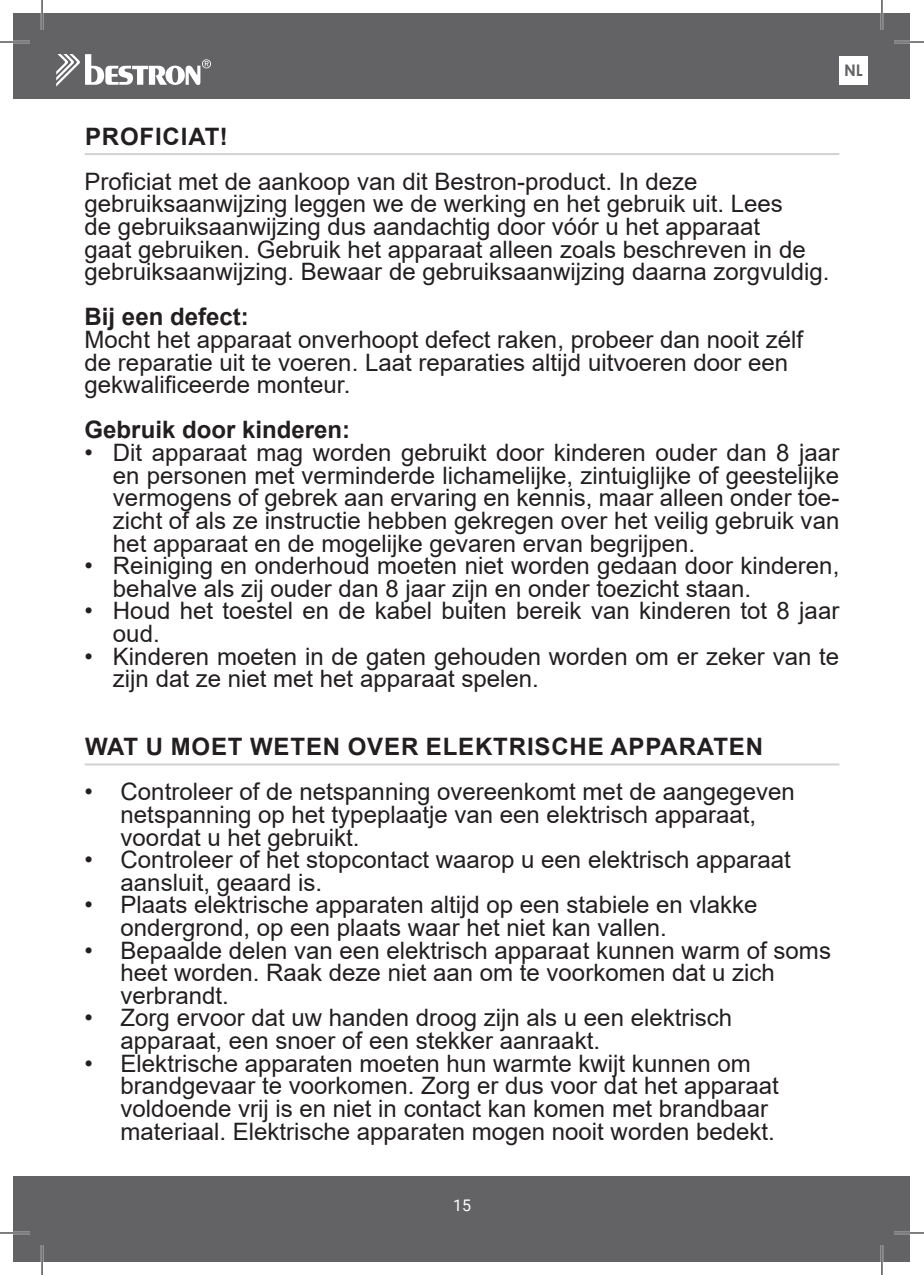
<style>
.page{position:relative;width:924px;height:1275px;background:#fff}
.page>*{position:absolute;margin:0;border:0;box-sizing:border-box;transform-origin:0 0}
.t1{font:24px/22.6px "Arial";color:#231f20}
.t2{font:700 24px "Arial";letter-spacing:.035em;color:#231f20}
.t3{font:700 24px "Arial";color:#231f20}
.t4{font:16px "Roboto";color:#fff}
.t5{font:700 16px "Century Gothic";color:#636366}
</style>
<div class="page">
<div style="left:14px;top:14px;width:895px;height:85px;background:#636366"></div>
<div style="left:14px;top:1176px;width:895px;height:85px;background:#636366"></div>
<svg style="left:56px;top:54px;width:155px;height:33px"></svg>
<div style="left:839px;top:56px;width:28px;height:29px;background:#fff"></div>
<hr style="left:85px;top:153px;width:754px;height:2px;background:#d1d2d4">
<hr style="left:85px;top:763px;width:754px;height:2px;background:#d1d2d4">
<hr style="left:0;top:41px;width:30px;height:2px;background:#fff">
<hr style="left:893px;top:41px;width:30px;height:2px;background:#fff">
<hr style="left:0;top:1231px;width:30px;height:3px;background:#fff">
<hr style="left:893px;top:1231px;width:30px;height:3px;background:#fff">
<hr style="left:41px;top:0;width:2px;height:30px;background:#fff">
<hr style="left:41px;top:1245px;width:2px;height:30px;background:#fff">
<hr style="left:880px;top:0;width:2px;height:30px;background:#fff">
<hr style="left:880px;top:1245px;width:2px;height:30px;background:#fff">
<hr style="left:0;top:42px;width:30px;height:1px;background:#000">
<hr style="left:893px;top:42px;width:30px;height:1px;background:#000">
<hr style="left:0;top:1232px;width:30px;height:1px;background:#000">
<hr style="left:893px;top:1232px;width:30px;height:1px;background:#000">
<hr style="left:42px;top:0;width:1px;height:30px;background:#000">
<hr style="left:42px;top:1245px;width:1px;height:30px;background:#000">
<hr style="left:881px;top:0;width:1px;height:30px;background:#000">
<hr style="left:881px;top:1245px;width:1px;height:30px;background:#000">
<p class="t5" style="left:843px;top:58px;width:20px">NL</p>
<p class="t2" style="left:85px;top:119px;width:144px">PROFICIAT!</p>
<p class="t1" style="left:85px;top:170px;width:746px">Proficiat met de aankoop van dit Bestron-product. In deze gebruiksaanwijzing leggen we de werking en het gebruik uit. Lees<br>de gebruiksaanwijzing dus aandachtig door vóór u het apparaat<br>gaat gebruiken. Gebruik het apparaat alleen zoals beschreven in de gebruiksaanwijzing. Bewaar de gebruiksaanwijzing daarna zorgvuldig.</p>
<p class="t3" style="left:85px;top:300px;width:166px">Bij een defect:</p>
<p class="t1" style="left:85px;top:328px;width:719px">Mocht het apparaat onverhoopt defect raken, probeer dan nooit zélf de reparatie uit te voeren. Laat reparaties altijd uitvoeren door een gekwalificeerde monteur.</p>
<p class="t3" style="left:85px;top:413px;width:267px">Gebruik door kinderen:</p>
<p class="t1" style="left:113px;top:441px;width:727px;text-align:justify;text-indent:-28px">• Dit apparaat mag worden gebruikt door kinderen ouder dan 8 jaar en personen met verminderde lichamelijke, zintuiglijke of geestelijke vermogens of gebrek aan ervaring en kennis, maar alleen onder toe&shy;zicht of als ze instructie hebben gekregen over het veilig gebruik van het apparaat en de mogelijke gevaren ervan begrijpen.</p>
<p class="t1" style="left:113px;top:554px;width:727px;text-indent:-28px">• Reiniging en onderhoud moeten niet worden gedaan door kinderen, behalve als zij ouder dan 8 jaar zijn en onder toezicht staan.</p>
<p class="t1" style="left:113px;top:599px;width:727px;text-indent:-28px">• Houd het toestel en de kabel buiten bereik van kinderen tot 8 jaar oud.</p>
<p class="t1" style="left:113px;top:645px;width:727px;text-indent:-28px">• Kinderen moeten in de gaten gehouden worden om er zeker van te zijn dat ze niet met het apparaat spelen.</p>
<p class="t2" style="left:85px;top:729px;width:679px">WAT U MOET WETEN OVER ELEKTRISCHE APPARATEN</p>
<p class="t1" style="left:120px;top:780px;width:675px;text-indent:-36px">• Controleer of de netspanning overeenkomt met de aangegeven netspanning op het typeplaatje van een elektrisch apparaat, voordat u het gebruikt.</p>
<p class="t1" style="left:120px;top:848px;width:671px;text-indent:-36px">• Controleer of het stopcontact waarop u een elektrisch apparaat aansluit, geaard is.</p>
<p class="t1" style="left:120px;top:893px;width:638px;text-indent:-36px">• Plaats elektrische apparaten altijd op een stabiele en vlakke ondergrond, op een plaats waar het niet kan vallen.</p>
<p class="t1" style="left:120px;top:938px;width:711px;text-indent:-36px">• Bepaalde delen van een elektrisch apparaat kunnen warm of soms heet worden. Raak deze niet aan om te voorkomen dat u zich verbrandt.</p>
<p class="t1" style="left:120px;top:1006px;width:612px;text-indent:-36px">• Zorg ervoor dat uw handen droog zijn als u een elektrisch apparaat, een snoer of een stekker aanraakt.</p>
<p class="t1" style="left:120px;top:1051px;width:659px;text-indent:-36px">• Elektrische apparaten moeten hun warmte kwijt kunnen om brandgevaar te voorkomen. Zorg er dus voor dat het apparaat voldoende vrij is en niet in contact kan komen met brandbaar materiaal. Elektrische apparaten mogen nooit worden bedekt.</p>
<p class="t4" style="left:453px;top:1193px;width:19px">15</p>
</div>
